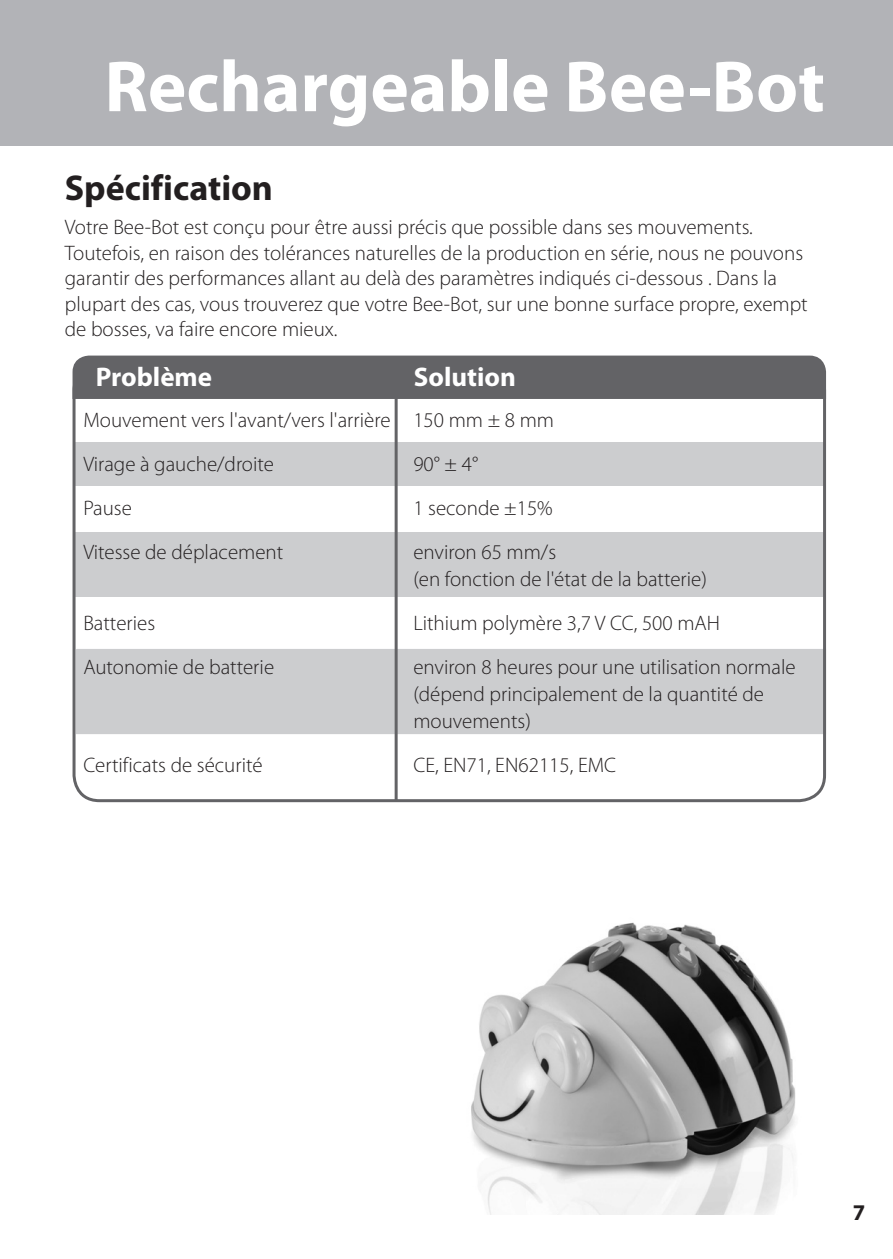
<style>
.page{position:relative;width:893px;height:1259px;background:#fff}
.page>*{position:absolute;margin:0;border:0;box-sizing:border-box;transform-origin:0 0}
.FRONT{font:700 72.9px "Myriad Pro";color:#fff}
.sub_head{font:700 36px "Myriad Pro";color:#231f20}
.t1{font:700 27px "Myriad Pro";color:#fff}
.odd_number{font:700 22.5px "Myriad Pro";color:#231f20}
.body_copy{font:300 21px/25.5px "Myriad Pro";color:#231f20}
</style>
<div class="page">
<img style="left:357px;top:800px;width:453px;height:414px">
<div style="left:73px;top:532px;width:753px;height:65px;background:#cccdcf"></div>
<div style="left:77px;top:649px;width:745px;height:85px;background:#cccdcf"></div>
<div style="left:73px;top:442px;width:753px;height:44px;background:#cccdcf"></div>
<hr style="left:395px;top:388px;width:3px;height:412px;background:#636366">
<div style="left:72px;top:355px;width:755px;height:45px;background:#636366"></div>
<div style="left:0;top:0;width:893px;height:145px;background:#b2b3b7"></div>
<p class="FRONT" style="left:105px;top:46px;width:722px">Rechargeable Bee-Bot</p>
<p class="sub_head" style="left:65px;top:168px;width:210px">Spécification</p>
<p class="body_copy" style="left:65px;top:215px;width:744px">Votre Bee-Bot est conçu pour être aussi précis que possible dans ses mouvements.<br>Toutefois, en raison des tolérances naturelles de la production en série, nous ne pouvons garantir des performances allant au delà des paramètres indiqués ci-dessous . Dans la plupart des cas, vous trouverez que votre Bee-Bot, sur une bonne surface propre, exempt de bosses, va faire encore mieux.</p>
<p class="t1" style="left:96px;top:361px;width:118px">Problème</p>
<p class="t1" style="left:414px;top:361px;width:104px">Solution</p>
<p class="body_copy" style="left:83px;top:407px;width:472px">Mouvement vers l'avant/vers l'arrière 150 mm ± 8 mm</p>
<p class="body_copy" style="left:83px;top:451px;width:192px">Virage à gauche/droite</p>
<p class="body_copy" style="left:413px;top:451px;width:66px">90° ± 4°</p>
<p class="body_copy" style="left:83px;top:495px;width:50px">Pause</p>
<p class="body_copy" style="left:413px;top:495px;width:141px">1 seconde ±15%</p>
<p class="body_copy" style="left:83px;top:539px;width:201px">Vitesse de déplacement</p>
<p class="body_copy" style="left:413px;top:538px;width:295px;line-height:27px">environ 65 mm/s<br>(en fonction de l'état de la batterie)</p>
<p class="body_copy" style="left:83px;top:610px;width:73px">Batteries</p>
<p class="body_copy" style="left:413px;top:610px;width:308px">Lithium polymère 3,7 V CC, 500 mAH</p>
<p class="body_copy" style="left:83px;top:654px;width:192px">Autonomie de batterie</p>
<p class="body_copy" style="left:413px;top:653px;width:384px;line-height:27px">environ 8 heures pour une utilisation normale (dépend principalement de la quantité de mouvements)</p>
<p class="body_copy" style="left:83px;top:752px;width:181px">Certificats de sécurité</p>
<p class="body_copy" style="left:413px;top:752px;width:204px">CE, EN71, EN62115, EMC</p>
<p class="odd_number" style="left:853px;top:1200px;width:14px">7</p>
</div>
